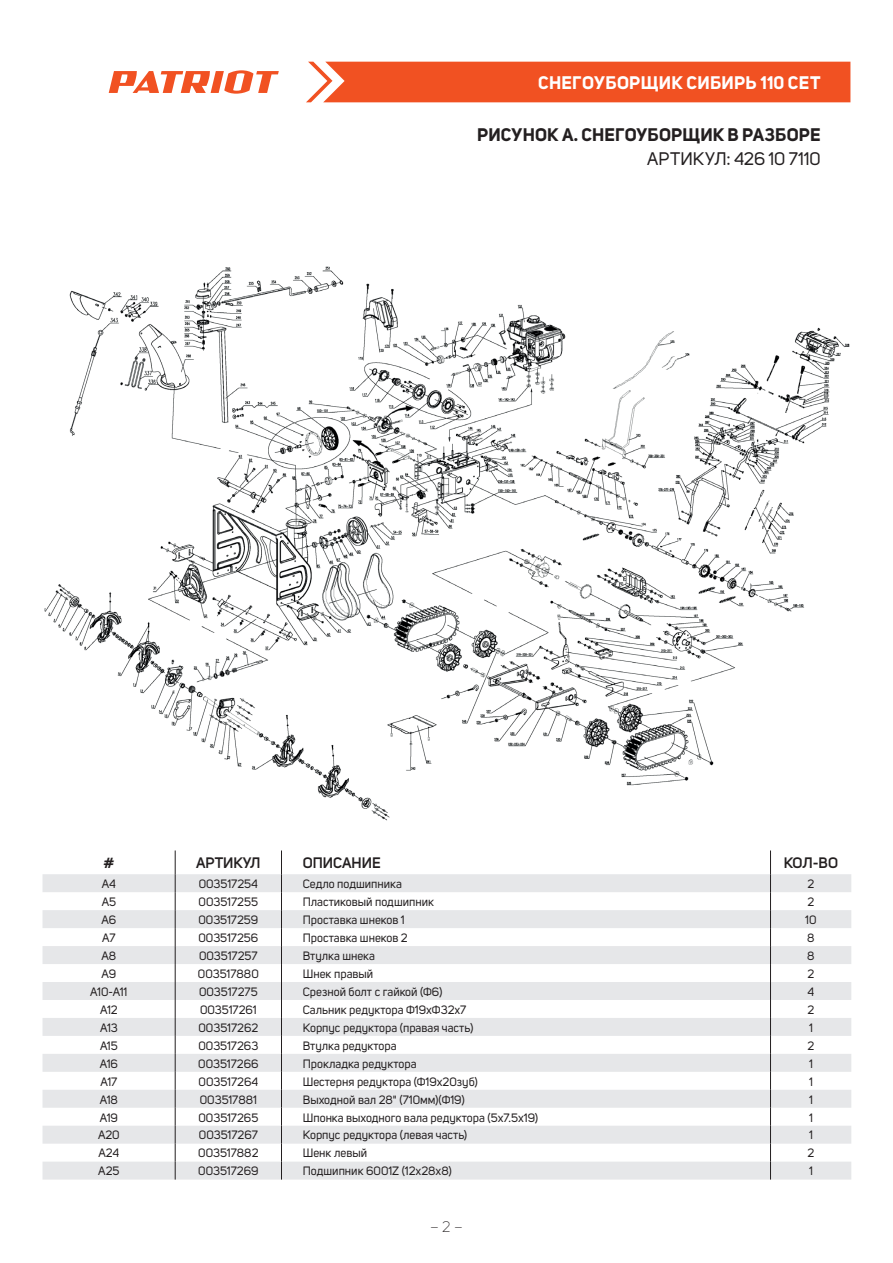
<style>
.page{position:relative;width:893px;height:1263px;background:#fff}
.page>*{position:absolute;margin:0;border:0;box-sizing:border-box;transform-origin:0 0}
.t1{font:700 18px "Uni Sans";letter-spacing:.01em;color:#231f20}
.t2{font:700 18px "Uni Sans";letter-spacing:.02em;color:#fff}
.t3{font:18px "Uni Sans";color:#231f20}
.t4{font:600 15px "Uni Sans";color:#231f20}
.t5{font:300 15px "Uni Sans";color:#231f20}
.t6{font:12px "Uni Sans";color:#231f20}
</style>
<div class="page">
<div style="left:306px;top:62px;width:544px;height:40px;background:#f15122"></div>
<svg style="left:109px;top:70px;width:170px;height:24px"></svg>
<svg style="left:43px;top:874px;width:808px;height:305px;fill:#e6e7e9"></svg>
<svg style="left:175px;top:850px;width:1px;height:329px"></svg>
<svg style="left:281px;top:850px;width:1px;height:329px"></svg>
<svg style="left:770px;top:850px;width:1px;height:329px"></svg>
<img style="left:44px;top:266px;width:806px;height:554px">
<h1 class="t2" style="left:538px;top:72px;width:284px">СНЕГОУБОРЩИК СИБИРЬ 110 CET</h1>
<h1 class="t1" style="left:477px;top:123px;width:345px">РИСУНОК A. СНЕГОУБОРЩИК В РАЗБОРЕ</h1>
<h1 class="t3" style="left:647px;top:148px;width:175px">АРТИКУЛ: 426 10 7110</h1>
<p class="t4" style="left:103px;top:854px;width:12px">#</p>
<p class="t4" style="left:196px;top:854px;width:66px">АРТИКУЛ</p>
<p class="t4" style="left:303px;top:854px;width:80px">ОПИСАНИЕ</p>
<p class="t4" style="left:784px;top:854px;width:56px">КОЛ-ВО</p>
<p class="t6" style="left:102px;top:877px;width:16px">A4</p>
<p class="t6" style="left:199px;top:877px;width:61px">003517254</p>
<p class="t6" style="left:303px;top:877px;width:101px">Седло подшипника</p>
<p class="t6" style="left:807px;top:877px;width:8px">2</p>
<p class="t6" style="left:102px;top:895px;width:16px">A5</p>
<p class="t6" style="left:199px;top:895px;width:61px">003517255</p>
<p class="t6" style="left:303px;top:895px;width:133px">Пластиковый подшипник</p>
<p class="t6" style="left:807px;top:895px;width:8px">2</p>
<p class="t6" style="left:102px;top:913px;width:16px">A6</p>
<p class="t6" style="left:198px;top:913px;width:61px">003517259</p>
<p class="t6" style="left:303px;top:913px;width:103px">Проставка шнеков 1</p>
<p class="t6" style="left:805px;top:913px;width:13px">10</p>
<p class="t6" style="left:102px;top:931px;width:15px">A7</p>
<p class="t6" style="left:198px;top:931px;width:61px">003517256</p>
<p class="t6" style="left:303px;top:931px;width:106px">Проставка шнеков 2</p>
<p class="t6" style="left:807px;top:931px;width:9px">8</p>
<p class="t6" style="left:101px;top:949px;width:16px">A8</p>
<p class="t6" style="left:199px;top:949px;width:60px">003517257</p>
<p class="t6" style="left:303px;top:949px;width:74px">Втулка шнека</p>
<p class="t6" style="left:807px;top:949px;width:9px">8</p>
<p class="t6" style="left:101px;top:967px;width:16px">A9</p>
<p class="t6" style="left:198px;top:967px;width:62px">003517880</p>
<p class="t6" style="left:303px;top:967px;width:72px">Шнек правый</p>
<p class="t6" style="left:807px;top:967px;width:8px">2</p>
<p class="t6" style="left:90px;top:985px;width:39px">A10-A11</p>
<p class="t6" style="left:199px;top:985px;width:60px">003517275</p>
<p class="t6" style="left:303px;top:985px;width:141px">Срезной болт с гайкой (Ф6)</p>
<p class="t6" style="left:808px;top:985px;width:8px">4</p>
<p class="t6" style="left:100px;top:1002px;width:19px">A12</p>
<p class="t6" style="left:200px;top:1002px;width:58px">003517261</p>
<p class="t6" style="left:303px;top:1002px;width:165px">Сальник редуктора Ф19хФ32х7</p>
<p class="t6" style="left:807px;top:1002px;width:8px">2</p>
<p class="t6" style="left:100px;top:1020px;width:19px">A13</p>
<p class="t6" style="left:199px;top:1020px;width:61px">003517262</p>
<p class="t6" style="left:303px;top:1020px;width:172px">Корпус редуктора (правая часть)</p>
<p class="t6" style="left:809px;top:1020px;width:5px">1</p>
<p class="t6" style="left:100px;top:1038px;width:19px">A15</p>
<p class="t6" style="left:198px;top:1038px;width:61px">003517263</p>
<p class="t6" style="left:303px;top:1038px;width:95px">Втулка редуктора</p>
<p class="t6" style="left:807px;top:1038px;width:8px">2</p>
<p class="t6" style="left:100px;top:1056px;width:20px">A16</p>
<p class="t6" style="left:198px;top:1056px;width:62px">003517266</p>
<p class="t6" style="left:303px;top:1056px;width:115px">Прокладка редуктора</p>
<p class="t6" style="left:809px;top:1056px;width:5px">1</p>
<p class="t6" style="left:100px;top:1074px;width:18px">A17</p>
<p class="t6" style="left:199px;top:1074px;width:61px">003517264</p>
<p class="t6" style="left:303px;top:1074px;width:177px">Шестерня редуктора (Ф19х20зуб)</p>
<p class="t6" style="left:809px;top:1074px;width:5px">1</p>
<p class="t6" style="left:100px;top:1092px;width:20px">A18</p>
<p class="t6" style="left:200px;top:1092px;width:59px">003517881</p>
<p class="t6" style="left:303px;top:1092px;width:163px">Выходной вал 28" (710мм)(Ф19)</p>
<p class="t6" style="left:809px;top:1092px;width:5px">1</p>
<p class="t6" style="left:100px;top:1110px;width:20px">A19</p>
<p class="t6" style="left:198px;top:1110px;width:61px">003517265</p>
<p class="t6" style="left:303px;top:1110px;width:237px">Шпонка выходного вала редуктора (5х7.5х19)</p>
<p class="t6" style="left:809px;top:1110px;width:5px">1</p>
<p class="t6" style="left:98px;top:1128px;width:23px">A20</p>
<p class="t6" style="left:199px;top:1128px;width:61px">003517267</p>
<p class="t6" style="left:303px;top:1128px;width:166px">Корпус редуктора (левая часть)</p>
<p class="t6" style="left:809px;top:1128px;width:5px">1</p>
<p class="t6" style="left:99px;top:1146px;width:22px">A24</p>
<p class="t6" style="left:198px;top:1146px;width:62px">003517882</p>
<p class="t6" style="left:303px;top:1146px;width:66px">Шенк левый</p>
<p class="t6" style="left:808px;top:1146px;width:8px">2</p>
<p class="t6" style="left:98px;top:1164px;width:23px">A25</p>
<p class="t6" style="left:198px;top:1164px;width:62px">003517269</p>
<p class="t6" style="left:303px;top:1164px;width:151px">Подшипник 6001Z (12х28х8)</p>
<p class="t6" style="left:809px;top:1164px;width:5px">1</p>
<p class="t5" style="left:430px;top:1218px;width:34px">–2 –</p>
</div>
